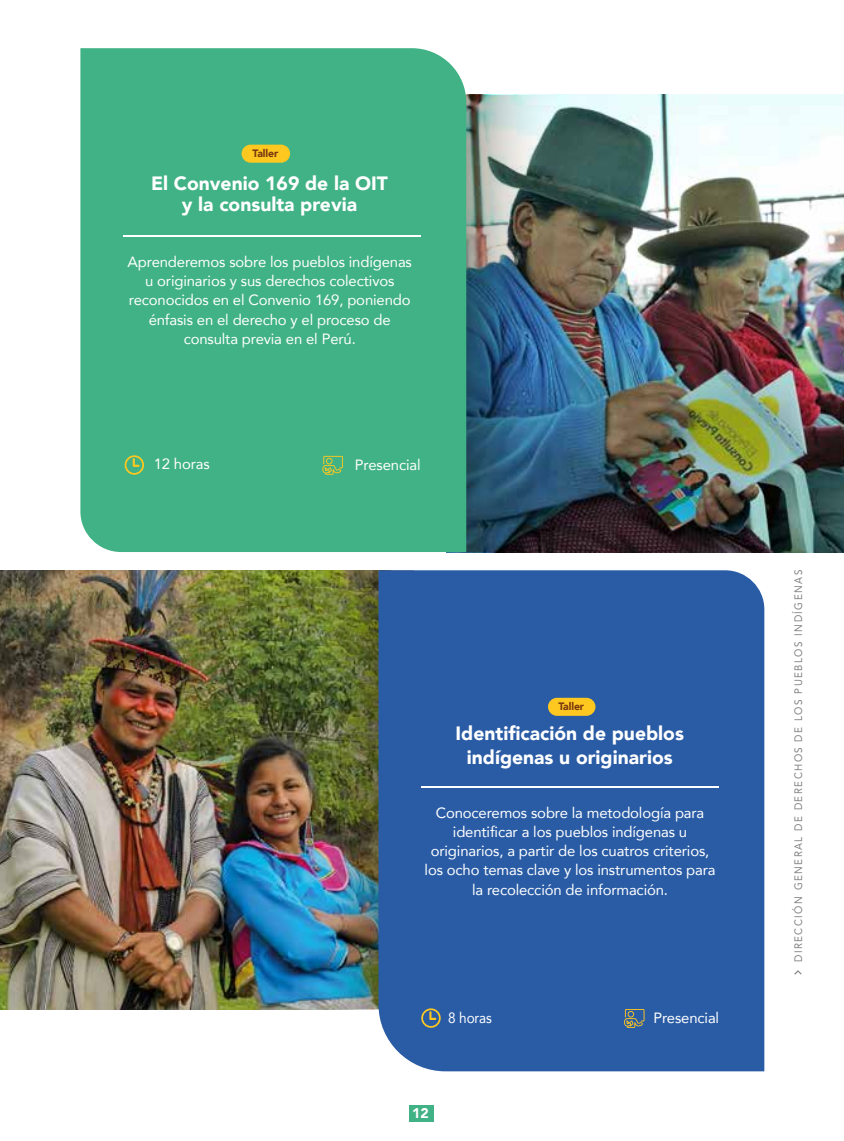
<style>
.page{position:relative;width:844px;height:1141px;background:#fff}
.page>*{position:absolute;margin:0;border:0;box-sizing:border-box;transform-origin:0 0}
.t1{font:900 19.25px/24.5px "Avenir";color:#fff;text-align:center}
.t2{font:14.88px/19.2px "Avenir";letter-spacing:-.01em;color:#fff;text-align:center}
.t3{font:14.88px "Avenir";letter-spacing:-.01em;color:#fff;scale:.91 1}
.t4{font:900 14px "Avenir";color:#fff}
.t5{font:10.85px "Avenir";letter-spacing:.15em;color:#828282;scale:.91 1}
.t6{font:900 10.67px "Avenir";letter-spacing:-.01em;color:#7a3811}
</style>
<div class="page">
<img style="left:0;top:570px;width:297px;height:439px">
<img style="left:297px;top:570px;width:81px;height:439px">
<img style="left:574px;top:95px;width:269px;height:457px">
<img style="left:466px;top:95px;width:108px;height:457px">
<div style="left:80px;top:48px;width:386px;height:504px;background:#41b285"></div>
<div style="left:378px;top:570px;width:386px;height:501px;background:#2a5ca5"></div>
<hr style="left:0;top:1140px;width:843px;height:1px;background:#702d5d">
<svg style="left:794px;top:970px;width:7px;height:5px"></svg>
<hr style="left:421px;top:786px;width:297px;height:1px;background:#fff">
<div style="left:548px;top:698px;width:47px;height:18px;background:#fec820;border-radius:9px"></div>
<div style="left:241px;top:145px;width:49px;height:18px;background:#fec820;border-radius:9px"></div>
<hr style="left:123px;top:235px;width:297px;height:2px;background:#fff">
<svg style="left:421px;top:1008px;width:19px;height:20px"></svg>
<svg style="left:125px;top:455px;width:19px;height:20px"></svg>
<svg style="left:322px;top:456px;width:21px;height:19px"></svg>
<svg style="left:624px;top:1009px;width:20px;height:19px"></svg>
<div style="left:409px;top:1105px;width:24px;height:16px;background:#41b285"></div>
<p class="t6" style="left:252px;top:144px;width:27px">Taller</p>
<p class="t1" style="left:151px;top:172px;width:238px;line-height:21px">El Convenio 169 de la OIT y la consulta previa</p>
<p class="t2" style="left:127px;top:252px;width:286px">Aprenderemos sobre los pueblos indígenas u originarios y sus derechos colectivos reconocidos en el Convenio 169, poniendo énfasis en el derecho y el proceso de consulta previa en el Perú.</p>
<p class="t2" style="left:154px;top:454px;width:58px">12 horas</p>
<p class="t2" style="left:355px;top:455px;width:67px">Presencial</p>
<p class="t6" style="left:558px;top:697px;width:27px">Taller</p>
<p class="t1" style="left:455px;top:720px;width:230px">Identificación de pueblos indígenas u originarios</p>
<p class="t2" style="left:424px;top:802px;width:292px">Conoceremos sobre la metodología para identificar a los pueblos indígenas u originarios, a partir de los cuatros criterios, los ocho temas clave y los instrumentos para la recolección de información.</p>
<p class="t3" style="left:448px;top:1006px;width:50px">8 horas</p>
<p class="t2" style="left:653px;top:1008px;width:67px">Presencial</p>
<p class="t4" style="left:412px;top:1101px;width:18px">12</p>
<p class="t5" style="left:789px;top:962px;width:433px;rotate:-90deg">DIRECCIÓN GENERAL DE DERECHOS DE LOS PUEBLOS INDÍGENAS</p>
</div>
